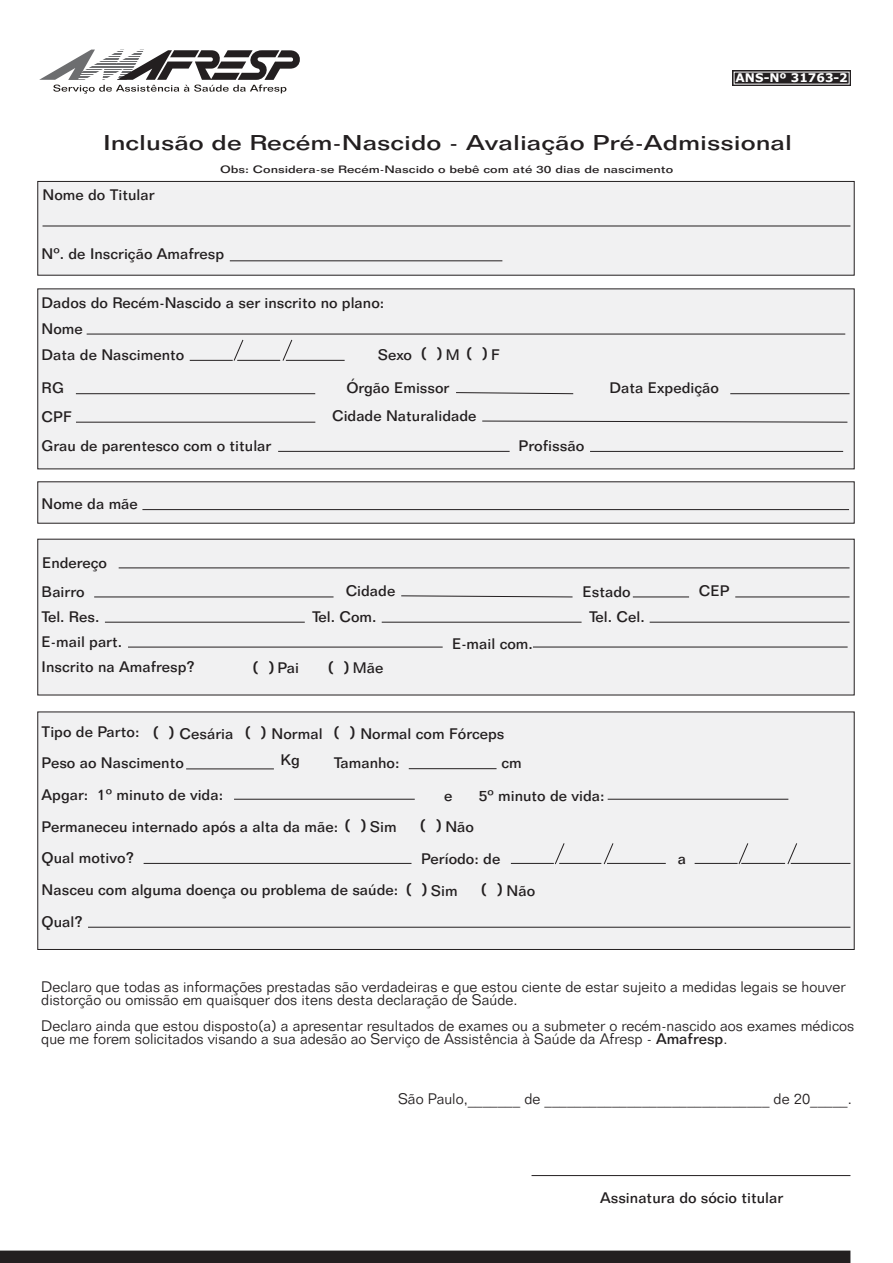
<style>
.page{position:relative;width:893px;height:1263px;background:#fff}
.page>*{position:absolute;margin:0;border:0;box-sizing:border-box;transform-origin:0 0}
.t1{font:500 21px "Folio BT";color:#231f20;scale:1.26 1}
.t2{font:500 15px/31.7px "Folio BT";color:#231f20}
.t3{font:300 15px/12.9px "Folio BT";color:#231f20}
.t4{font:700 12px "Verdana";color:#fff}
.t5{font:500 10.5px "Folio BT";color:#231f20;scale:1.26 1}
.s1{font-size:16.5px}
.s2{font-weight:500}
</style>
<div class="page">
<div style="left:0;top:1250px;width:850px;height:13px;background:#231f20"></div>
<div style="left:732px;top:70px;width:119px;height:16px;background:#231f20"></div>
<svg style="left:733px;top:71px;width:117px;height:14px"></svg>
<div style="left:37px;top:181px;width:818px;height:95px;background:#f1f1f2"></div>
<hr style="left:230px;top:261px;width:272px;height:1px;background:#231f20">
<hr style="left:43px;top:226px;width:807px;height:1px;background:#231f20">
<hr style="left:531px;top:1175px;width:319px;height:1px;background:#231f20">
<div style="left:37px;top:538px;width:818px;height:158px;background:#f1f1f2"></div>
<hr style="left:128px;top:647px;width:315px;height:1px;background:#231f20">
<hr style="left:533px;top:647px;width:315px;height:1px;background:#231f20">
<hr style="left:105px;top:622px;width:200px;height:1px;background:#231f20">
<hr style="left:650px;top:622px;width:199px;height:1px;background:#231f20">
<hr style="left:382px;top:622px;width:200px;height:1px;background:#231f20">
<hr style="left:94px;top:597px;width:240px;height:1px;background:#231f20">
<svg style="left:401px;top:595px;width:172px;height:2px"></svg>
<hr style="left:735px;top:597px;width:114px;height:1px;background:#231f20">
<hr style="left:633px;top:597px;width:56px;height:1px;background:#231f20">
<hr style="left:119px;top:568px;width:730px;height:1px;background:#231f20">
<svg style="left:37px;top:481px;width:818px;height:43px"></svg>
<hr style="left:142px;top:509px;width:707px;height:1px;background:#231f20">
<div style="left:37px;top:711px;width:818px;height:239px;background:#f1f1f2"></div>
<hr style="left:511px;top:863px;width:43px;height:1px;background:#231f20">
<hr style="left:695px;top:863px;width:43px;height:1px;background:#231f20">
<hr style="left:186px;top:769px;width:88px;height:1px;background:#231f20">
<hr style="left:234px;top:799px;width:181px;height:1px;background:#231f20">
<hr style="left:608px;top:799px;width:180px;height:1px;background:#231f20">
<hr style="left:144px;top:863px;width:267px;height:1px;background:#231f20">
<hr style="left:409px;top:768px;width:88px;height:1px;background:#231f20">
<hr style="left:559px;top:863px;width:42px;height:1px;background:#231f20">
<hr style="left:741px;top:863px;width:44px;height:1px;background:#231f20">
<hr style="left:607px;top:863px;width:59px;height:1px;background:#231f20">
<hr style="left:791px;top:863px;width:59px;height:1px;background:#231f20">
<svg style="left:555px;top:843px;width:9px;height:21px"></svg>
<svg style="left:739px;top:843px;width:9px;height:21px"></svg>
<svg style="left:604px;top:843px;width:9px;height:21px"></svg>
<svg style="left:787px;top:843px;width:10px;height:21px"></svg>
<hr style="left:88px;top:927px;width:762px;height:1px;background:#231f20">
<div style="left:37px;top:288px;width:818px;height:182px;background:#f1f1f2"></div>
<hr style="left:87px;top:334px;width:758px;height:1px;background:#231f20">
<hr style="left:76px;top:393px;width:239px;height:1px;background:#231f20">
<svg style="left:456px;top:392px;width:118px;height:2px"></svg>
<hr style="left:730px;top:393px;width:119px;height:1px;background:#231f20">
<hr style="left:190px;top:360px;width:43px;height:1px;background:#231f20">
<hr style="left:237px;top:360px;width:43px;height:1px;background:#231f20">
<hr style="left:286px;top:360px;width:59px;height:1px;background:#231f20">
<svg style="left:234px;top:339px;width:9px;height:22px"></svg>
<svg style="left:283px;top:339px;width:9px;height:22px"></svg>
<hr style="left:76px;top:422px;width:239px;height:1px;background:#231f20">
<svg style="left:482px;top:421px;width:366px;height:1px"></svg>
<hr style="left:278px;top:451px;width:232px;height:1px;background:#231f20">
<hr style="left:590px;top:451px;width:253px;height:1px;background:#231f20">
<svg style="left:39px;top:50px;width:261px;height:44px"></svg>
<p class="t4" style="left:736px;top:73px;width:114px">ANS-Nº 31763-2</p>
<h1 class="t1" style="left:103px;top:134px;width:548px">Inclusão de Recém-Nascido - Avaliação Pré-Admissional</h1>
<p class="t2" style="left:43px;top:180px;width:114px">Nome do Titular</p>
<p class="t5" style="left:220px;top:165px;width:361px">Obs: Considera-se Recém-Nascido o bebê com até 30 dias de nascimento</p>
<p class="t2" style="left:42px;top:240px;width:184px">Nº. de Inscrição Amafresp</p>
<p class="t2" style="left:42px;top:288px;width:344px">Dados do Recém-Nascido a ser inscrito no plano:</p>
<p class="t2" style="left:42px;top:314px;width:43px">Nome</p>
<p class="t2" style="left:42px;top:340px;width:144px">Data de Nascimento</p>
<p class="t2" style="left:378px;top:340px;width:124px">Sexo <span class="s1">( )</span>M <span class="s1">( )</span>F</p>
<p class="t2" style="left:42px;top:373px;width:24px">RG</p>
<p class="t2" style="left:346px;top:373px;width:105px">Órgão Emissor</p>
<p class="t2" style="left:610px;top:373px;width:111px">Data Expedição</p>
<p class="t2" style="left:42px;top:403px;width:32px">CPF</p>
<p class="t2" style="left:332px;top:401px;width:146px">Cidade Naturalidade</p>
<p class="t2" style="left:42px;top:431px;width:231px">Grau de parentesco com o titular</p>
<p class="t2" style="left:519px;top:431px;width:67px">Profissão</p>
<p class="t2" style="left:42px;top:489px;width:98px">Nome da mãe</p>
<p class="t2" style="left:42px;top:548px;width:67px">Endereço</p>
<p class="t2" style="left:42px;top:577px;width:44px">Bairro</p>
<p class="t2" style="left:346px;top:577px;width:51px">Cidade</p>
<p class="t2" style="left:583px;top:577px;width:50px">Estado</p>
<p class="t2" style="left:699px;top:577px;width:32px">CEP</p>
<p class="t2" style="left:42px;top:602px;width:59px">Tel. Res.</p>
<p class="t2" style="left:312px;top:602px;width:66px">Tel. Com.</p>
<p class="t2" style="left:589px;top:602px;width:57px">Tel. Cel.</p>
<p class="t2" style="left:42px;top:627px;width:82px">E-mail part.</p>
<p class="t2" style="left:452px;top:629px;width:82px">E-mail com.</p>
<p class="t2" style="left:42px;top:652px;width:155px">Inscrito na Amafresp?</p>
<p class="t2" style="left:252px;top:653px;width:48px"><span class="s1">( )</span> Pai</p>
<p class="t2" style="left:327px;top:653px;width:57px"><span class="s1">( )</span> Mãe</p>
<p class="t2" style="left:42px;top:717px;width:135px">Tipo de Parto: <span class="s1">( )</span></p>
<p class="t2" style="left:244px;top:720px;width:80px"><span class="s1">( )</span> Normal</p>
<p class="t2" style="left:333px;top:719px;width:173px"><span class="s1">( )</span> Normal com Fórceps</p>
<p class="t2" style="left:180px;top:719px;width:55px">Cesária</p>
<p class="t2" style="left:280px;top:745px;width:21px">Kg</p>
<p class="t2" style="left:502px;top:748px;width:22px">cm</p>
<p class="t2" style="left:42px;top:748px;width:144px">Peso ao Nascimento</p>
<p class="t2" style="left:334px;top:748px;width:67px">Tamanho:</p>
<p class="t2" style="left:42px;top:780px;width:183px">Apgar: 1º minuto de vida:</p>
<p class="t2" style="left:444px;top:781px;width:10px">e</p>
<p class="t2" style="left:479px;top:781px;width:127px">5º minuto de vida:</p>
<p class="t2" style="left:42px;top:812px;width:356px">Permaneceu internado após a alta da mãe: <span class="s1">( )</span> Sim</p>
<p class="t2" style="left:419px;top:812px;width:56px"><span class="s1">( )</span> Não</p>
<p class="t2" style="left:42px;top:843px;width:94px">Qual motivo?</p>
<p class="t2" style="left:421px;top:844px;width:81px">Período: de</p>
<p class="t2" style="left:42px;top:876px;width:358px">Nasceu com alguma doença ou problema de saúde:<br>Qual?</p>
<p class="t2" style="left:405px;top:876px;width:54px"><span class="s1">( )</span> Sim</p>
<p class="t2" style="left:481px;top:876px;width:56px"><span class="s1">( )</span> Não</p>
<p class="t2" style="left:678px;top:844px;width:10px">a</p>
<p class="t3" style="left:41px;top:981px;width:806px">Declaro que todas as informações prestadas são verdadeiras e que estou ciente de estar sujeito a medidas legais se houver distorção ou omissão em quaisquer dos itens desta declaração de Saúde.</p>
<p class="t3" style="left:41px;top:1020px;width:814px">Declaro ainda que estou disposto(a) a apresentar resultados de exames ou a submeter o recém-nascido aos exames médicos que me forem solicitados visando a sua adesão ao Serviço de Assistência à Saúde da Afresp - <span class="s2">Amafresp</span>.</p>
<p class="t3" style="left:398px;top:1093px;width:455px">São Paulo,_______ de ______________________________ de 20_____.</p>
<p class="t2" style="left:600px;top:1183px;width:185px">Assinatura do sócio titular</p>
</div>
